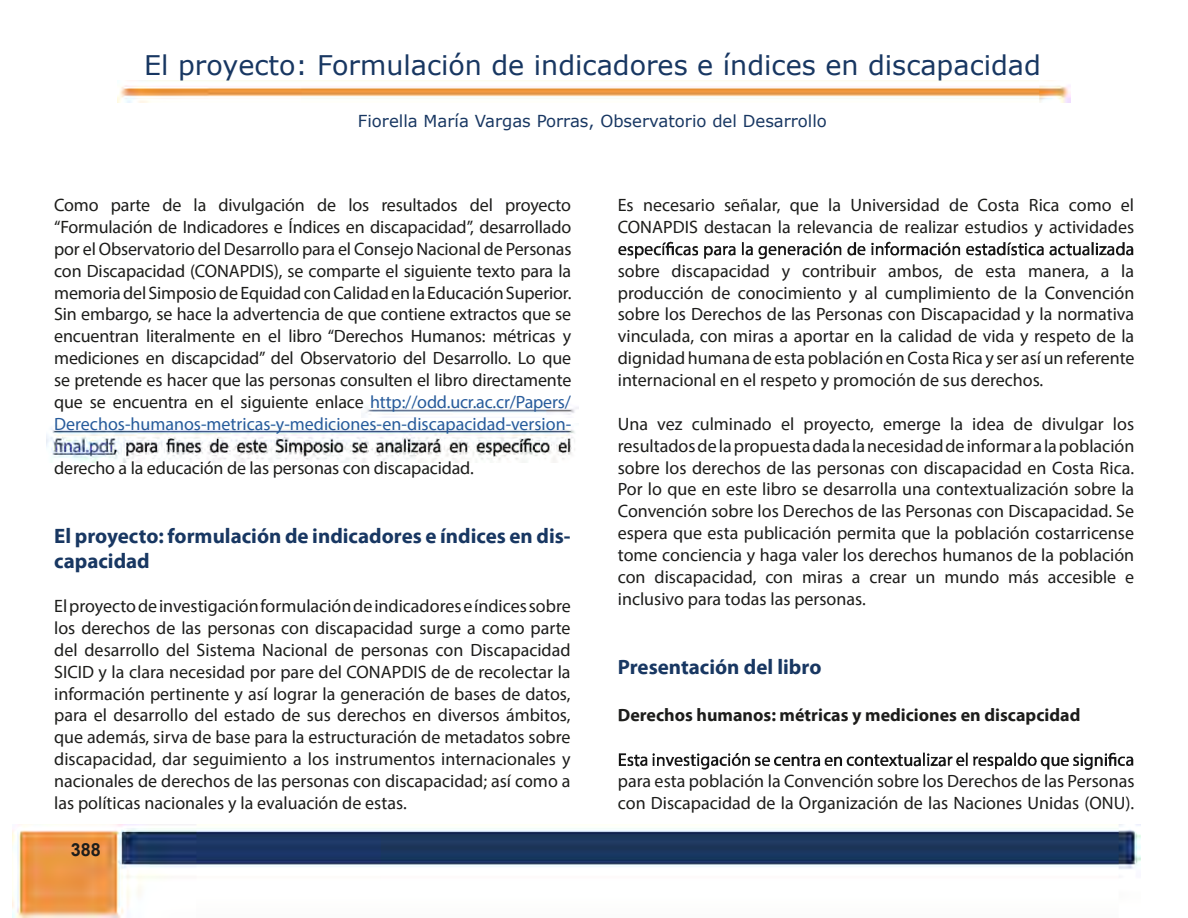
<style>
.page{position:relative;width:1188px;height:918px;background:#fff}
.page>*{position:absolute;margin:0;border:0;box-sizing:border-box;transform-origin:0 0}
.t1{font:27px "Verdana";color:#183762}
.t2{font:700 21px/25.5px "Myriad Pro";color:#183762}
.t3{font:18px/21.9px "Myriad Pro";color:#1d1d1b;text-align:justify}
.t4{font:700 18px "Myriad Pro";color:#1d1d1b}
.t5{font:700 18px "Arial";color:#1d1d1b}
.t6{font:16.5px "Verdana";color:#183762}
.s1{color:#275b9b}
</style>
<div class="page">
<img style="left:12px;top:96px;width:1122px;height:822px">
<img style="left:118px;top:80px;width:953px;height:22px">
<img style="left:362px;top:402px;width:216px;height:16px">
<img style="left:46px;top:424px;width:532px;height:39px">
<img style="left:13px;top:824px;width:1128px;height:94px">
<h1 class="t1" style="left:144px;top:48px;width:898px">El proyecto: Formulación de indicadores e índices en discapacidad</h1>
<p class="t6" style="left:358px;top:110px;width:471px">Fiorella María Vargas Porras, Observatorio del Desarrollo</p>
<p class="t3" style="left:54px;top:194px;width:519px">Como parte de la divulgación de los resultados del proyecto “Formulación de Indicadores e Índices en discapacidad”, desarrollado por el Observatorio del Desarrollo para el Consejo Nacional de Personas con Discapacidad (CONAPDIS), se comparte el siguiente texto para la memoria del Simposio de Equidad con Calidad en la Educación Superior.<br>Sin embargo, se hace la advertencia de que contiene extractos que se encuentran literalmente en el libro “Derechos Humanos: métricas y mediciones en discapcidad” del Observatorio del Desarrollo. Lo que se pretende es hacer que las personas consulten el libro directamente que se encuentra en el siguiente enlace <span class="s1">http://odd.ucr.ac.cr/Papers/ Derechos-humanos-metricas-y-mediciones-en-discapacidad-version-</span></p>
<p class="t3" style="left:54px;top:456px;width:421px">derecho a la educación de las personas con discapacidad.</p>
<p class="t2" style="left:54px;top:523px;width:518px">El proyecto: formulación de indicadores e índices en dis&shy;capacidad</p>
<p class="t3" style="left:54px;top:595px;width:518px">El proyecto de investigación formulación de indicadores e índices sobre los derechos de las personas con discapacidad surge a como parte del desarrollo del Sistema Nacional de personas con Discapacidad SICID y la clara necesidad por pare del CONAPDIS de de recolectar la información pertinente y así lograr la generación de bases de datos, para el desarrollo del estado de sus derechos en diversos ámbitos, que además, sirva de base para la estructuración de metadatos sobre discapacidad, dar seguimiento a los instrumentos internacionales y nacionales de derechos de las personas con discapacidad; así como a las políticas nacionales y la evaluación de estas.</p>
<p class="t5" style="left:71px;top:838px;width:32px">388</p>
<p class="t3" style="left:618px;top:194px;width:518px">Es necesario señalar, que la Universidad de Costa Rica como el<br>CONAPDIS destacan la relevancia de realizar estudios y actividades</p>
<p class="t3" style="left:618px;top:259px;width:518px">sobre discapacidad y contribuir ambos, de esta manera, a la producción de conocimiento y al cumplimiento de la Convención sobre los Derechos de las Personas con Discapacidad y la normativa vinculada, con miras a aportar en la calidad de vida y respeto de la dignidad humana de esta población en Costa Rica y ser así un referente internacional en el respeto y promoción de sus derechos.</p>
<p class="t3" style="left:618px;top:413px;width:518px">Una vez culminado el proyecto, emerge la idea de divulgar los resultados de la propuesta dada la necesidad de informar a la población sobre los derechos de las personas con discapacidad en Costa Rica.<br>Por lo que en este libro se desarrolla una contextualización sobre la Convención sobre los Derechos de las Personas con Discapacidad. Se espera que esta publicación permita que la población costarricense tome conciencia y haga valer los derechos humanos de la población con discapacidad, con miras a crear un mundo más accesible e inclusivo para todas las personas.</p>
<p class="t2" style="left:618px;top:655px;width:205px">Presentación del libro</p>
<p class="t4" style="left:618px;top:705px;width:464px">Derechos humanos: métricas y mediciones en discapcidad</p>
<p class="t3" style="left:618px;top:770px;width:518px">para esta población la Convención sobre los Derechos de las Personas con Discapacidad de la Organización de las Naciones Unidas (ONU).</p>
</div>
